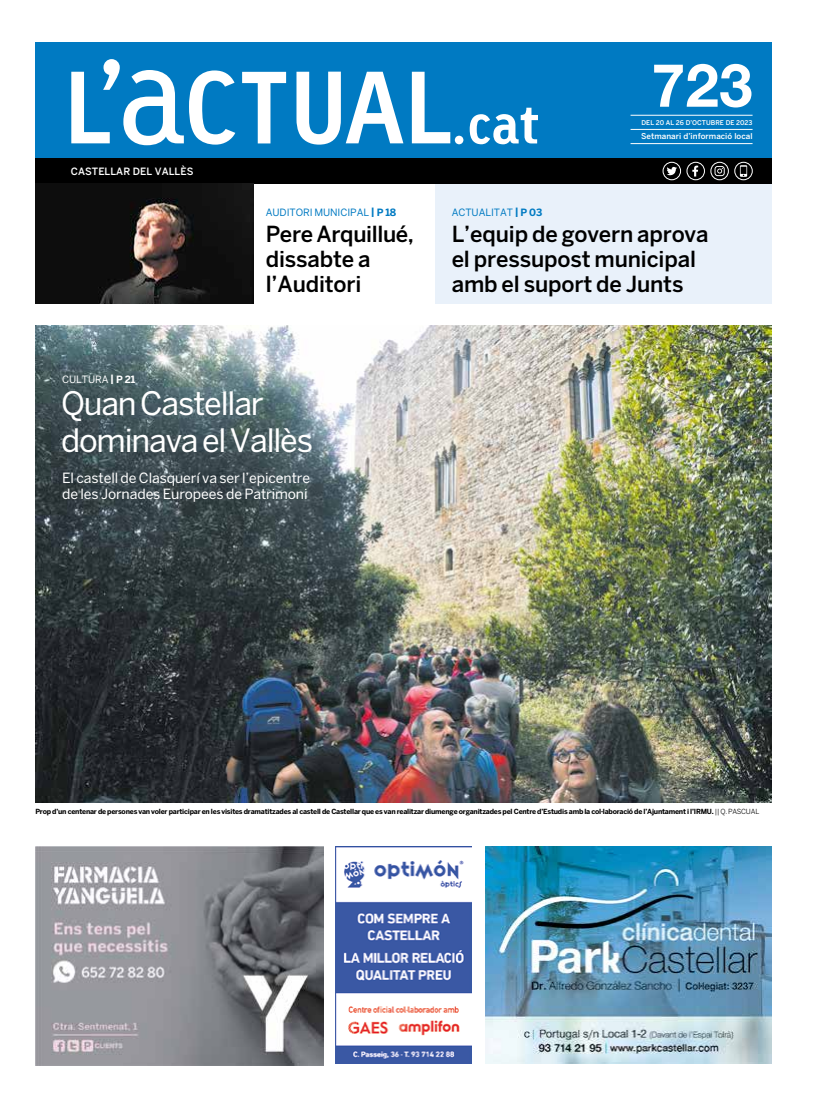
<style>
.page{position:relative;width:820px;height:1106px;background:#fff}
.page>*{position:absolute;margin:0;border:0;box-sizing:border-box;transform-origin:0 0}
.t1{font:700 60px "Helvetica Neue";color:#fff}
.t2{font:32px/37px "Benton Sans";letter-spacing:-.035em;color:#fff}
.t3{font:500 22px/25px "Benton Sans";letter-spacing:-.01em;color:#000}
.t4{font:14px/16px "Benton Sans";letter-spacing:-.005em;color:#fff}
.t5{font:10px "Benton Sans";letter-spacing:-.005em;color:#007ac2}
.t6{font:500 10px "Benton Sans";letter-spacing:.005em;color:#fff}
.t7{font:10px "Benton Sans";letter-spacing:-.005em;color:#fff}
.t8{font:500 8px "Benton Sans";letter-spacing:.005em;color:#fff}
.t9{font:700 7px "Benton Sans";letter-spacing:-.03em;color:#000}
.t10{font:500 6.5px "Benton Sans";letter-spacing:.005em;color:#fff}
.s1{font-weight:700}
.s2{font-weight:400}
</style>
<div class="page">
<img style="left:35px;top:846px;width:288px;height:219px">
<img style="left:485px;top:846px;width:286px;height:217px">
<img style="left:335px;top:846px;width:136px;height:217px">
<div style="left:35px;top:43px;width:736px;height:115px;background:#007ac2"></div>
<div style="left:35px;top:158px;width:736px;height:26px;background:#000"></div>
<hr style="left:630px;top:115px;width:122px;height:1px;background:#fff">
<hr style="left:630px;top:129px;width:122px;height:1px;background:#fff">
<hr style="left:630px;top:143px;width:122px;height:1px;background:#fff">
<svg style="left:242px;top:72px;width:44px;height:71px"></svg>
<svg style="left:296px;top:72px;width:107px;height:73px"></svg>
<svg style="left:71px;top:59px;width:164px;height:86px"></svg>
<svg style="left:411px;top:72px;width:52px;height:72px"></svg>
<svg style="left:469px;top:108px;width:68px;height:36px"></svg>
<div style="left:734px;top:162px;width:18px;height:18px;border:1px solid #fff;border-radius:50%"></div>
<svg style="left:739px;top:165px;width:7px;height:12px"></svg>
<div style="left:710px;top:162px;width:18px;height:18px;border:1px solid #fff;border-radius:50%"></div>
<svg style="left:714px;top:166px;width:10px;height:10px"></svg>
<div style="left:662px;top:162px;width:18px;height:18px;border:1px solid #fff;border-radius:50%"></div>
<svg style="left:667px;top:167px;width:9px;height:9px"></svg>
<div style="left:686px;top:162px;width:18px;height:18px;border:1px solid #fff;border-radius:50%"></div>
<svg style="left:692px;top:166px;width:6px;height:10px"></svg>
<div style="left:435px;top:184px;width:336px;height:119px;background:#e9f1fa"></div>
<img style="left:35px;top:184px;width:218px;height:119px">
<img style="left:35px;top:325px;width:736px;height:477px">
<h3 class="t6" style="left:71px;top:165px;width:124px">CASTELLAR DEL VALLÈS</h3>
<h3 class="t7" style="left:62px;top:373px;width:75px">CULTURA <span class="s1">| P 21</span></h3>
<h3 class="t5" style="left:266px;top:207px;width:132px">AUDITORI MUNICIPAL <span class="s1">| P 18</span></h3>
<h3 class="t3" style="left:266px;top:221px;width:150px">Pere Arquillué, dissabte a l’Auditori</h3>
<h2 class="t2" style="left:61px;top:385px;width:253px">Quan Castellar dominava el Vallès</h2>
<h3 class="t4" style="left:62px;top:470px;width:249px">El castell de Clasquerí va ser l’epicentre de les Jornades Europees de Patrimoni</h3>
<h1 class="t1" style="left:651px;top:38px;width:102px">723</h1>
<p class="t10" style="left:641px;top:118px;width:112px">DEL 20 AL 26 D’OCTUBRE DE 2023</p>
<p class="t8" style="left:641px;top:132px;width:113px">Setmanari d’informació local</p>
<h3 class="t5" style="left:451px;top:207px;width:92px">ACTUALITAT <span class="s1">| P 03</span></h3>
<h3 class="t3" style="left:451px;top:221px;width:258px">L’equip de govern aprova el pressupost municipal amb el suport de Junts</h3>
<p class="t9" style="left:35px;top:807px;width:725px">Prop d’un centenar de persones van voler participar en les visites dramatitzades al castell de Castellar que es van realitzar diumenge organitzades pel Centre d’Estudis amb la col·laboració de l’Ajuntament i l’IRMU. <span class="s2">|| Q. PASCUAL</span></p>
</div>
